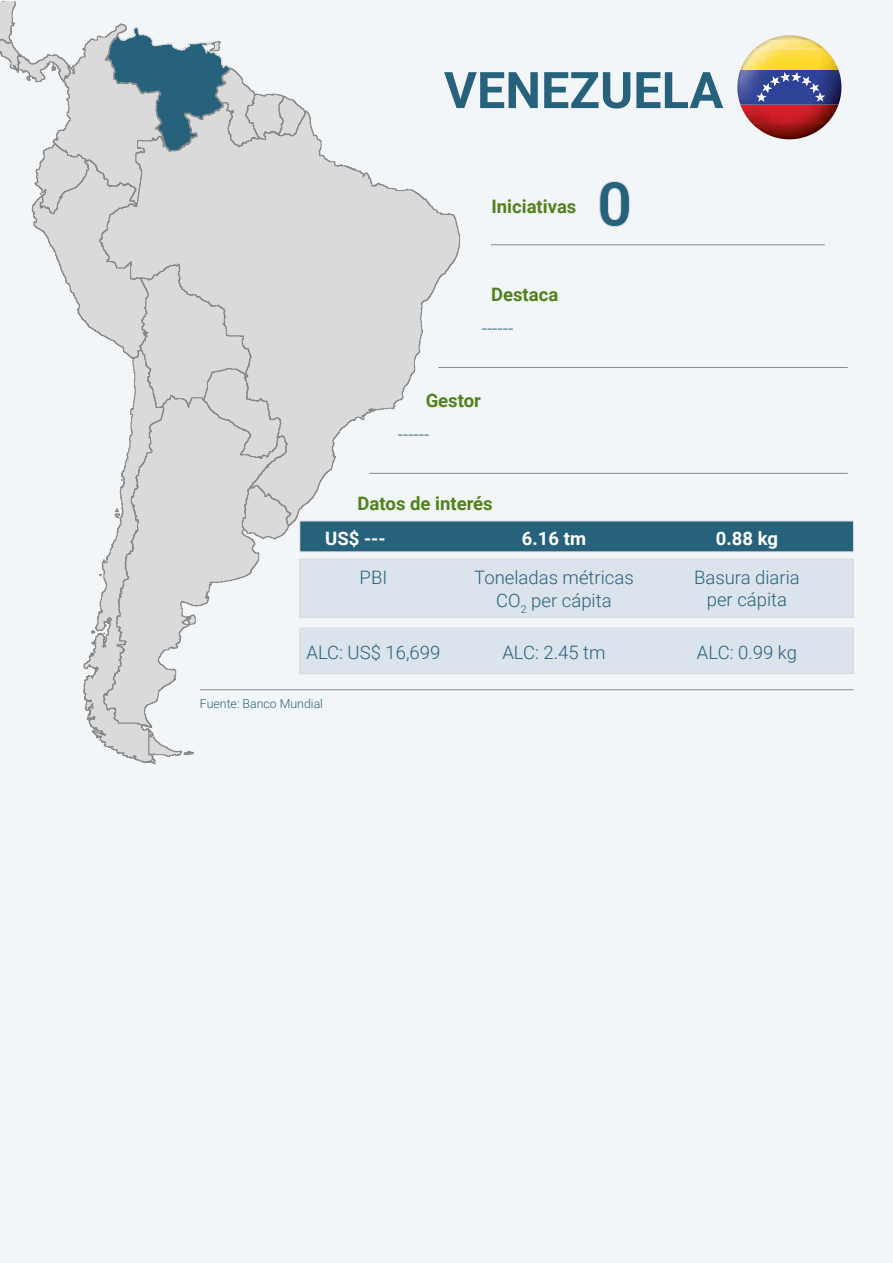
<style>
.page{position:relative;width:893px;height:1263px;background:#f3f6f9}
.page>*{position:absolute;margin:0;border:0;box-sizing:border-box;transform-origin:0 0}
.t1{font:700 61.65px "Roboto";color:#27627c}
.t2{font:700 50.55px "Roboto";color:#27627c}
.t3{font:300 18.45px/23.1px "Roboto";color:#27627c;text-align:center}
.t4{font:700 18.45px "Roboto";color:#50811b}
.t5{font:700 18.45px "Roboto";color:#fff}
.t6{font:300 12.3px "Roboto";color:#27627c}
</style>
<div class="page">
<div style="left:300px;top:521px;width:553px;height:31px;background:#27627c"></div>
<div style="left:300px;top:521px;width:554px;height:31px;border:1px solid #dadada"></div>
<div style="left:300px;top:559px;width:553px;height:58px;background:#dbe4ec"></div>
<div style="left:300px;top:559px;width:554px;height:59px;border:1px solid #dadada"></div>
<div style="left:300px;top:628px;width:553px;height:46px;background:#dbe4ec"></div>
<div style="left:300px;top:628px;width:554px;height:46px;border:1px solid #dadada"></div>
<svg style="left:305px;top:110px;width:155px;height:413px"></svg>
<svg style="left:599px;top:181px;width:31px;height:46px"></svg>
<hr style="left:491px;top:245px;width:334px;height:1px;background:#878786">
<hr style="left:438px;top:367px;width:410px;height:1px;background:#878786">
<hr style="left:369px;top:473px;width:479px;height:1px;background:#878786">
<hr style="left:200px;top:689px;width:653px;height:1px;background:#878786">
<img style="left:752px;top:124px;width:22px;height:13px">
<img style="left:740px;top:105px;width:98px;height:19px">
<img style="left:737px;top:70px;width:104px;height:35px">
<img style="left:768px;top:35px;width:43px;height:5px">
<img style="left:740px;top:48px;width:98px;height:22px">
<img style="left:755px;top:40px;width:69px;height:8px">
<svg style="left:756px;top:72px;width:69px;height:30px;background:#4a5ba4"></svg>
<svg style="left:0;top:1px;width:305px;height:763px"></svg>
<h2 class="t2" style="left:444px;top:55px;width:281px">VENEZUELA</h2>
<p class="t4" style="left:491px;top:193px;width:86px">Iniciativas</p>
<h1 class="t1" style="left:597px;top:161px;width:37px">0</h1>
<p class="t4" style="left:491px;top:281px;width:69px">Destaca</p>
<p class="t3" style="left:482px;top:316px;width:33px">------</p>
<p class="t4" style="left:426px;top:387px;width:57px">Gestor</p>
<p class="t3" style="left:398px;top:422px;width:33px">------</p>
<p class="t4" style="left:358px;top:490px;width:137px">Datos de interés</p>
<p class="t5" style="left:325px;top:526px;width:62px">US$ ---</p>
<p class="t5" style="left:522px;top:526px;width:66px">6.16 tm</p>
<p class="t5" style="left:716px;top:526px;width:64px">0.88 kg</p>
<p class="t3" style="left:360px;top:565px;width:29px">PBI</p>
<p class="t3" style="left:474px;top:565px;width:161px">Toneladas métricas<br>CO<sub>2</sub> per cápita</p>
<p class="t3" style="left:694px;top:565px;width:107px;line-height:22.2px">Basura diaria per cápita</p>
<p class="t3" style="left:306px;top:640px;width:135px">ALC: US$ 16,699</p>
<p class="t6" style="left:200px;top:695px;width:125px">Fuente: Banco Mundial</p>
<p class="t3" style="left:502px;top:640px;width:105px">ALC: 2.45 tm</p>
<p class="t3" style="left:697px;top:640px;width:101px">ALC: 0.99 kg</p>
</div>
